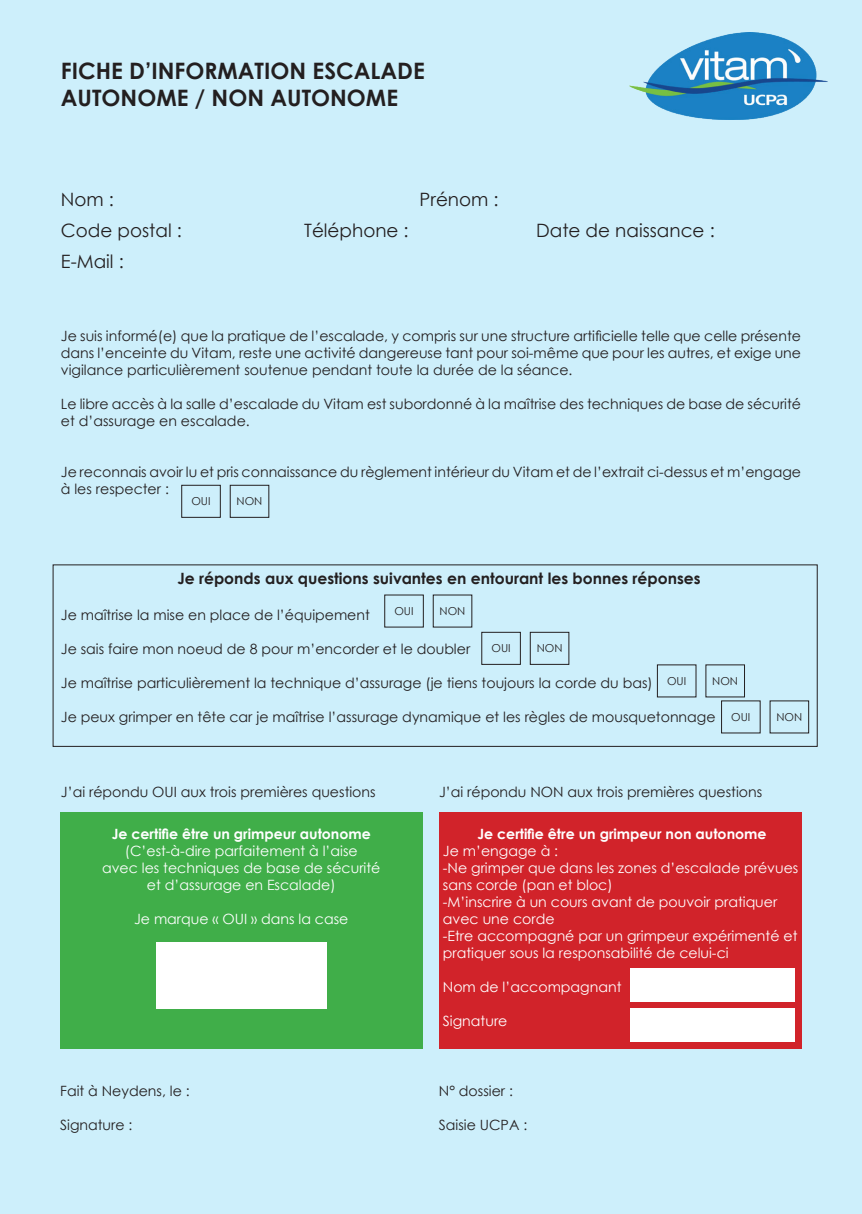
<style>
.page{position:relative;width:862px;height:1214px;background:#fff}
.page>*{position:absolute;margin:0;border:0;box-sizing:border-box;transform-origin:0 0}
.t1{font:700 22.6px/27.2px "Century Gothic";color:#231f20}
.t2{font:18.4px "Century Gothic";color:#231f20}
.t3{font:700 15.6px "Century Gothic";color:#231f20}
.t4{font:14.2px/17px "Century Gothic";color:#231f20}
.t5{font:14.2px/17px "Century Gothic";color:#fff;text-align:center}
.t6{font:700 14.2px "Century Gothic";color:#fff}
.t7{font:11px "Century Gothic";color:#231f20}
</style>
<div class="page">
<div style="left:0;top:0;width:862px;height:1213px;background:#cdeffb"></div>
<img style="left:630px;top:32px;width:197px;height:87px">
<div style="left:481px;top:632px;width:39px;height:32px;border:1px solid #231f20"></div>
<div style="left:530px;top:632px;width:39px;height:32px;border:1px solid #231f20"></div>
<div style="left:181px;top:485px;width:40px;height:32px;border:1px solid #231f20"></div>
<div style="left:230px;top:485px;width:39px;height:32px;border:1px solid #231f20"></div>
<div style="left:60px;top:811px;width:362px;height:237px;background:#40ae49"></div>
<div style="left:439px;top:811px;width:362px;height:237px;background:#d1232a"></div>
<div style="left:156px;top:941px;width:170px;height:66px;background:#fff"></div>
<div style="left:630px;top:967px;width:165px;height:34px;background:#fff"></div>
<div style="left:630px;top:1007px;width:165px;height:34px;background:#fff"></div>
<h1 class="t1" style="left:61px;top:56px;width:365px">FICHE D’INFORMATION ESCALADE<br>AUTONOME / NON AUTONOME</h1>
<p class="t2" style="left:61px;top:186px;width:55px">Nom :</p>
<p class="t2" style="left:419px;top:186px;width:81px">Prénom :</p>
<p class="t2" style="left:61px;top:217px;width:122px">Code postal :</p>
<p class="t2" style="left:304px;top:217px;width:106px">Téléphone :</p>
<p class="t2" style="left:536px;top:217px;width:180px">Date de naissance :</p>
<p class="t2" style="left:61px;top:248px;width:64px">E-Mail :</p>
<p class="t4" style="left:61px;top:327px;width:742px;text-align:justify">Je suis informé(e) que la pratique de l’escalade, y compris sur une structure artificielle telle que celle présente dans l’enceinte du Vitam, reste une activité dangereuse tant pour soi-même que pour les autres, et exige une vigilance particulièrement soutenue pendant toute la durée de la séance.</p>
<p class="t4" style="left:61px;top:395px;width:741px">Le libre accès à la salle d’escalade du Vitam est subordonné à la maîtrise des techniques de base de sécurité et d’assurage en escalade.</p>
<p class="t4" style="left:61px;top:463px;width:741px">Je reconnais avoir lu et pris connaissance du règlement intérieur du Vitam et de l’extrait ci-dessus et m’engage à les respecter :</p>
<p class="t7" style="left:191px;top:493px;width:21px">OUI</p>
<p class="t7" style="left:237px;top:493px;width:27px">NON</p>
<p class="t3" style="left:177px;top:566px;width:525px">Je réponds aux questions suivantes en entourant les bonnes réponses</p>
<p class="t4" style="left:61px;top:606px;width:310px">Je maîtrise la mise en place de l’équipement</p>
<p class="t4" style="left:61px;top:640px;width:411px">Je sais faire mon noeud de 8 pour m’encorder et le doubler</p>
<p class="t4" style="left:61px;top:674px;width:593px">Je maîtrise particulièrement la technique d’assurage (je tiens toujours la corde du bas)</p>
<p class="t4" style="left:61px;top:708px;width:656px">Je peux grimper en tête car je maîtrise l’assurage dynamique et les règles de mousquetonnage</p>
<p class="t7" style="left:394px;top:603px;width:21px">OUI</p>
<p class="t7" style="left:440px;top:603px;width:27px">NON</p>
<p class="t7" style="left:491px;top:640px;width:21px">OUI</p>
<p class="t7" style="left:537px;top:640px;width:27px">NON</p>
<p class="t7" style="left:667px;top:673px;width:21px">OUI</p>
<p class="t7" style="left:712px;top:673px;width:27px">NON</p>
<p class="t7" style="left:731px;top:709px;width:21px">OUI</p>
<p class="t7" style="left:776px;top:709px;width:27px">NON</p>
<p class="t4" style="left:61px;top:783px;width:316px">J’ai répondu OUI aux trois premières questions</p>
<p class="t4" style="left:439px;top:783px;width:325px">J’ai répondu NON aux trois premières questions</p>
<p class="t6" style="left:112px;top:823px;width:261px">Je certifie être un grimpeur autonome</p>
<p class="t5" style="left:102px;top:842px;width:280px">(C’est-à-dire parfaitement à l’aise<br>avec les techniques de base de sécurité et d’assurage en Escalade)</p>
<p class="t5" style="left:134px;top:910px;width:216px">Je marque « OUI » dans la case</p>
<p class="t6" style="left:477px;top:823px;width:291px">Je certifie être un grimpeur non autonome</p>
<p class="t5" style="left:443px;top:842px;width:357px;text-align:left">Je m’engage à :<br>-Ne grimper que dans les zones d’escalade prévues sans corde (pan et bloc)<br>-M’inscrire à un cours avant de pouvoir pratiquer avec une corde<br>-Etre accompagné par un grimpeur expérimenté et pratiquer sous la responsabilité de celui-ci</p>
<p class="t5" style="left:443px;top:978px;width:180px">Nom de l’accompagnant</p>
<p class="t5" style="left:443px;top:1012px;width:66px">Signature</p>
<p class="t4" style="left:60px;top:1082px;width:131px">Fait à Neydens, le :</p>
<p class="t4" style="left:60px;top:1116px;width:74px">Signature :</p>
<p class="t4" style="left:439px;top:1082px;width:76px">N° dossier :</p>
<p class="t4" style="left:439px;top:1116px;width:90px">Saisie UCPA :</p>
</div>
